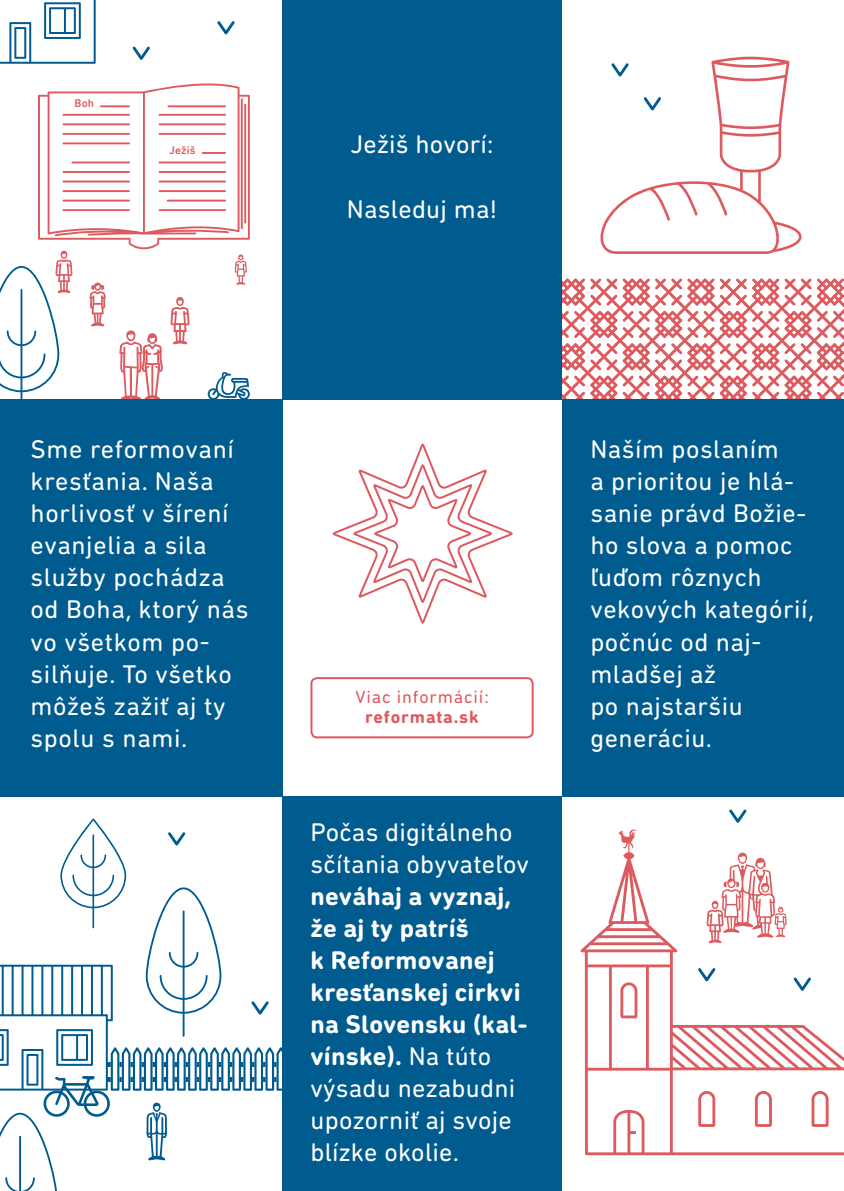
<style>
.page{position:relative;width:844px;height:1191px;background:#fff}
.page>*{position:absolute;margin:0;border:0;box-sizing:border-box;transform-origin:0 0}
.t1{font:26.07px/32px "DIN Next Rounded LT Pro";letter-spacing:.02em;color:#fff}
.t2{font:700 26.07px/32px "DIN Next Rounded LT Pro";letter-spacing:.01em;color:#fff}
.t3{font:18.03px "DIN Next Rounded LT Pro";letter-spacing:.05em;color:#dd5a5f}
.t4{font:700 18.03px "DIN Next Rounded LT Pro";letter-spacing:.05em;color:#dd5a5f}
.t5{font:500 11.38px "DIN Next Rounded LT Pro";letter-spacing:.015em;color:#dd5a5f}
.s1{font-weight:400}
</style>
<div class="page">
<svg style="left:0;top:0;width:96px;height:64px"></svg>
<svg style="left:332px;top:443px;width:181px;height:180px"></svg>
<svg style="left:729px;top:809px;width:18px;height:14px"></svg>
<svg style="left:217px;top:21px;width:18px;height:14px"></svg>
<svg style="left:132px;top:46px;width:18px;height:14px"></svg>
<svg style="left:600px;top:57px;width:201px;height:197px"></svg>
<svg style="left:0;top:818px;width:282px;height:373px"></svg>
<svg style="left:0;top:83px;width:250px;height:316px"></svg>
<svg style="left:580px;top:852px;width:263px;height:303px"></svg>
<svg style="left:698px;top:1091px;width:17px;height:35px"></svg>
<svg style="left:620px;top:982px;width:17px;height:36px"></svg>
<svg style="left:754px;top:1091px;width:17px;height:35px"></svg>
<svg style="left:811px;top:1091px;width:17px;height:35px"></svg>
<svg style="left:618px;top:829px;width:18px;height:24px"></svg>
<svg style="left:555px;top:278px;width:288px;height:122px"></svg>
<div style="left:282px;top:0;width:280px;height:399px;background:#005b8f"></div>
<div style="left:0;top:399px;width:282px;height:397px;background:#005b8f"></div>
<div style="left:282px;top:796px;width:280px;height:395px;background:#005b8f"></div>
<div style="left:562px;top:399px;width:281px;height:397px;background:#005b8f"></div>
<div style="left:310px;top:677px;width:223px;height:61px;border:2px solid #dd5a5f;border-radius:6px"></div>
<p class="t5" style="left:74px;top:97px;width:21px">Boh</p>
<p class="t5" style="left:169px;top:143px;width:28px">Ježiš</p>
<p class="t1" style="left:350px;top:128px;width:145px">Ježiš hovorí:</p>
<p class="t1" style="left:347px;top:192px;width:152px">Nasleduj ma!</p>
<p class="t1" style="left:30px;top:433px;width:219px">Sme reformovaní kresťania. Naša horlivosť v šírení evanjelia a sila služby pochádza od Boha, ktorý nás vo všetkom po&shy;silňuje. To všetko môžeš zažiť aj ty spolu s nami.</p>
<p class="t3" style="left:355px;top:686px;width:135px">Viac informácií:</p>
<p class="t4" style="left:365px;top:706px;width:115px">reformata.sk</p>
<p class="t1" style="left:310px;top:815px;width:220px">Počas digitálneho sčítania obyvateľov</p>
<p class="t2" style="left:310px;top:879px;width:218px">neváhaj a vyznaj, že aj ty patríš<br>k Reformovanej kresťanskej cirkvi na Slovensku (kal&shy;vínske). <span class="s1">Na túto výsadu nezabudni upozorniť aj svoje blízke okolie.</span></p>
<p class="t1" style="left:590px;top:433px;width:225px">Naším poslaním<br>a prioritou je hlá&shy;sanie právd Božie&shy;ho slova a pomoc ľuďom rôznych vekových kategórií, počnúc od naj&shy;mladšej až<br>po najstaršiu generáciu.</p>
</div>
